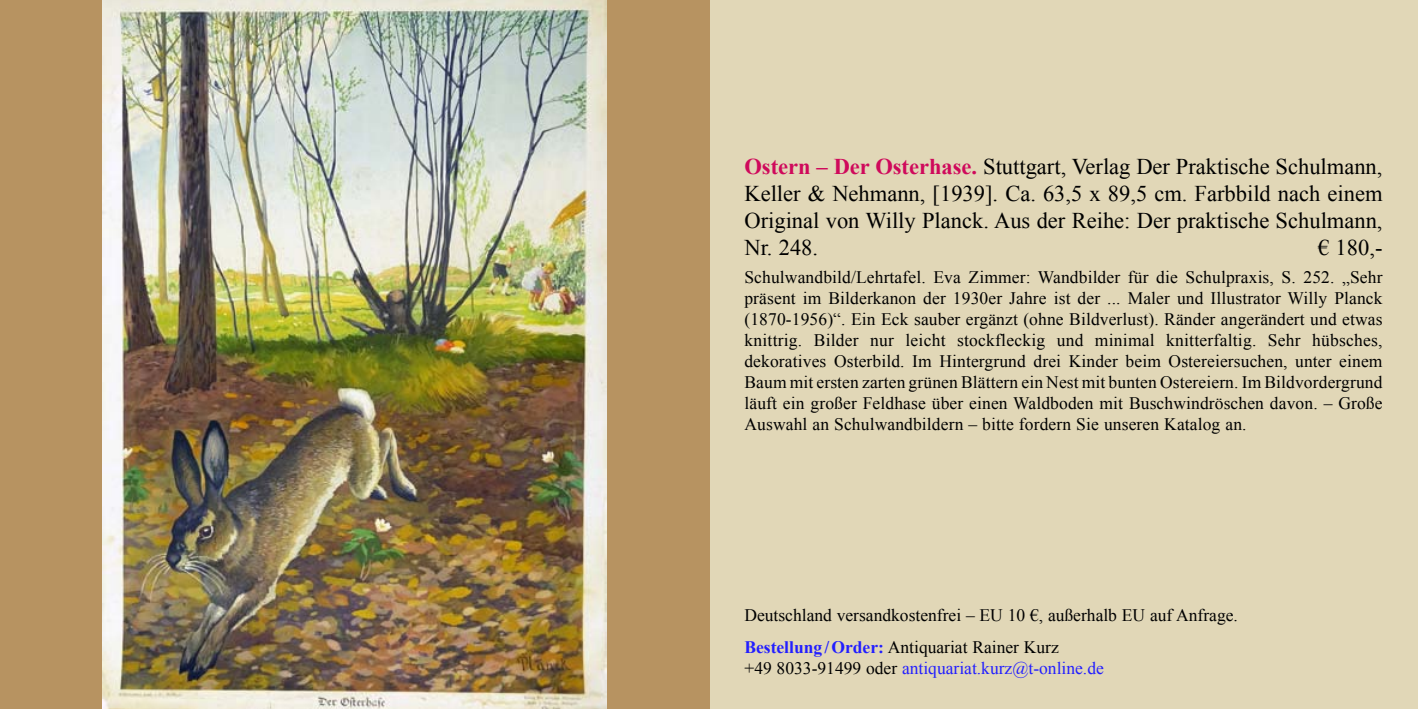
<style>
.page{position:relative;width:1418px;height:709px;background:#fff}
.page>*{position:absolute;margin:0;border:0;box-sizing:border-box;transform-origin:0 0}
.t1{font:22.5px/27px "Times New Roman";color:#000;text-align:justify}
.t2{font:17.5px/21px "Times New Roman";color:#000}
.t3{font:17.5px "Times New Roman";color:#221eff}
.s1{font-weight:700;color:#cf095b}
.s2{font-weight:700;color:#221eff}
.s3{color:#000}
</style>
<div class="page">
<div style="left:709px;top:588px;width:708px;height:121px;background:#e1d7b7"></div>
<div style="left:709px;top:0;width:708px;height:588px;background:#e1d7b7"></div>
<div style="left:0;top:0;width:709px;height:709px;background:#b79361"></div>
<img style="left:102px;top:0;width:504px;height:709px">
<p class="t1" style="left:744px;top:152px;width:639px"><span class="s1">Ostern – Der Osterhase.</span> Stuttgart, Verlag Der Praktische Schulmann, Keller &amp; Nehmann, [1939]. Ca. 63,5 x 89,5 cm. Farbbild nach einem Original von Willy Planck. Aus der Reihe: Der praktische Schulmann, Nr. 248.</p>
<p class="t1" style="left:1318px;top:233px;width:66px">€ 180,-</p>
<p class="t2" style="left:744px;top:266px;width:639px;text-align:justify">Schulwandbild/Lehrtafel. Eva Zimmer: Wandbilder für die Schulpraxis, S. 252. „Sehr präsent im Bilderkanon der 1930er Jahre ist der ... Maler und Illustrator Willy Planck (1870-1956)“. Ein Eck sauber ergänzt (ohne Bildverlust). Ränder angerändert und etwas knittrig. Bilder nur leicht stockfleckig und minimal knitterfaltig. Sehr hübsches, dekoratives Osterbild. Im Hintergrund drei Kinder beim Ostereiersuchen, unter einem Baum mit ersten zarten grünen Blättern ein Nest mit bunten Ostereiern. Im Bildvordergrund läuft ein großer Feldhase über einen Waldboden mit Buschwindröschen davon. – Große Auswahl an Schulwandbildern – bitte fordern Sie unseren Katalog an.</p>
<p class="t2" style="left:744px;top:599px;width:495px;line-height:31.5px">Deutschland versandkostenfrei – EU 10 €, außerhalb EU auf Anfrage.<br><span class="s2">Bestellung/Order:</span> Antiquariat Rainer Kurz</p>
<p class="t3" style="left:744px;top:656px;width:361px"><span class="s3">+49 8033-91499 oder</span> antiquariat.kurz@t-online.de</p>
</div>
